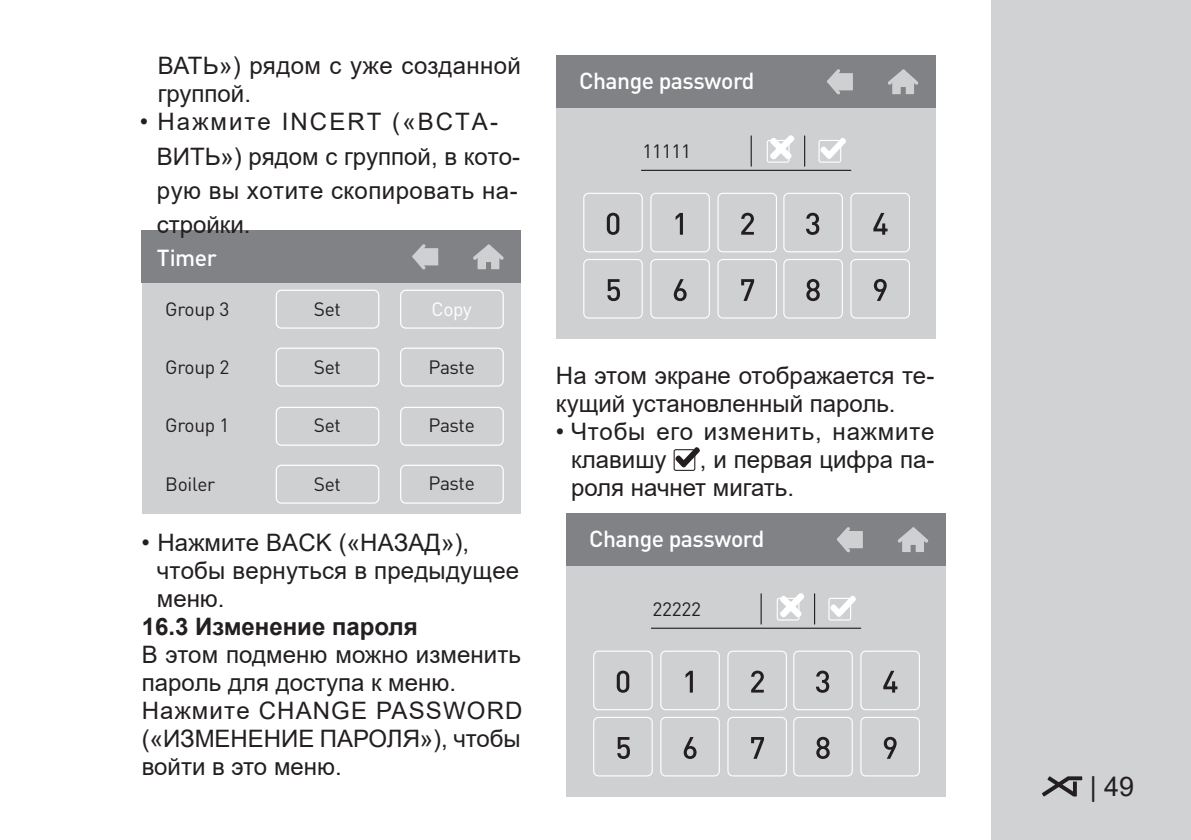
<style>
.page{position:relative;width:1191px;height:840px;background:#fff}
.page>*{position:absolute;margin:0;border:0;box-sizing:border-box;transform-origin:0 0}
.t1{font:27px "Arial";color:#231f20}
.testo{font:24px/28px "Arial";color:#231f20}
.testo-2{font:24px/34.2px "Arial";letter-spacing:.02em;color:#231f20}
.testo-3{font:24px/28px "Arial";letter-spacing:.035em;color:#231f20}
.t2{font:500 23px "DINOT";letter-spacing:-.02em;color:#fff}
.t3{font:500 22.8px "DINOT";letter-spacing:-.02em;color:#fff}
.t4{font:19px "DINOT";letter-spacing:-.015em;color:#231f20}
.t5{font:19px "DINOT";color:#fff}
.s1{font-weight:700}
</style>
<div class="page">
<div style="left:991px;top:0;width:200px;height:839px;background:#d1d2d4"></div>
<svg style="left:1042px;top:776px;width:40px;height:20px"></svg>
<svg style="left:673px;top:447px;width:27px;height:23px"></svg>
<div style="left:142px;top:282px;width:378px;height:231px;background:#cfd0d2"></div>
<div style="left:142px;top:230px;width:379px;height:53px;background:#808285"></div>
<svg style="left:473px;top:244px;width:31px;height:25px"></svg>
<svg style="left:412px;top:244px;width:26px;height:25px"></svg>
<svg style="left:275px;top:289px;width:229px;height:215px"></svg>
<div style="left:556px;top:107px;width:379px;height:231px;background:#cfd0d2"></div>
<svg style="left:717px;top:259px;width:60px;height:59px"></svg>
<svg style="left:850px;top:259px;width:60px;height:59px"></svg>
<svg style="left:783px;top:259px;width:60px;height:59px"></svg>
<svg style="left:583px;top:259px;width:60px;height:59px"></svg>
<svg style="left:717px;top:193px;width:60px;height:59px"></svg>
<svg style="left:650px;top:193px;width:60px;height:59px"></svg>
<svg style="left:850px;top:193px;width:60px;height:59px"></svg>
<svg style="left:783px;top:193px;width:60px;height:59px"></svg>
<svg style="left:583px;top:193px;width:60px;height:59px"></svg>
<hr style="left:641px;top:170px;width:210px;height:1px;background:#231f20">
<hr style="left:750px;top:135px;width:2px;height:32px;background:#231f20">
<hr style="left:804px;top:135px;width:1px;height:32px;background:#231f20">
<svg style="left:818px;top:138px;width:28px;height:24px"></svg>
<svg style="left:766px;top:135px;width:28px;height:27px"></svg>
<div style="left:556px;top:55px;width:379px;height:53px;background:#808285"></div>
<svg style="left:888px;top:69px;width:30px;height:25px"></svg>
<svg style="left:827px;top:69px;width:26px;height:25px"></svg>
<svg style="left:650px;top:259px;width:60px;height:59px"></svg>
<div style="left:566px;top:564px;width:379px;height:231px;background:#cfd0d2"></div>
<svg style="left:727px;top:717px;width:60px;height:59px"></svg>
<svg style="left:860px;top:717px;width:60px;height:59px"></svg>
<svg style="left:793px;top:717px;width:60px;height:59px"></svg>
<svg style="left:593px;top:717px;width:59px;height:59px"></svg>
<svg style="left:727px;top:650px;width:60px;height:59px"></svg>
<svg style="left:660px;top:650px;width:60px;height:59px"></svg>
<svg style="left:860px;top:650px;width:60px;height:59px"></svg>
<svg style="left:793px;top:650px;width:60px;height:59px"></svg>
<svg style="left:593px;top:650px;width:59px;height:59px"></svg>
<hr style="left:651px;top:627px;width:210px;height:1px;background:#231f20">
<hr style="left:760px;top:593px;width:1px;height:31px;background:#231f20">
<hr style="left:814px;top:593px;width:1px;height:31px;background:#231f20">
<svg style="left:828px;top:595px;width:28px;height:25px"></svg>
<svg style="left:776px;top:593px;width:28px;height:27px"></svg>
<div style="left:566px;top:513px;width:379px;height:52px;background:#808285"></div>
<svg style="left:898px;top:527px;width:30px;height:24px"></svg>
<svg style="left:837px;top:527px;width:26px;height:25px"></svg>
<svg style="left:660px;top:717px;width:60px;height:59px"></svg>
<p class="testo" style="left:158px;top:52px;width:365px">ВАТЬ») рядом с уже созданной группой.</p>
<p class="testo-2" style="left:157px;top:104px;width:365px;text-indent:-17px">• Нажмите INCERT («ВСТА-<br>ВИТЬ») рядом с группой, в кото&shy;рую вы хотите скопировать на&shy;стройки.</p>
<p class="t2" style="left:157px;top:240px;width:62px">Timer</p>
<p class="t4" style="left:165px;top:294px;width:66px">Group 3</p>
<p class="t5" style="left:431px;top:294px;width:42px">Copy</p>
<p class="t4" style="left:314px;top:294px;width:29px">Set</p>
<p class="t4" style="left:165px;top:352px;width:66px">Group 2</p>
<p class="t4" style="left:314px;top:352px;width:29px">Set</p>
<p class="t4" style="left:428px;top:352px;width:48px">Paste</p>
<p class="t4" style="left:165px;top:410px;width:66px">Group 1</p>
<p class="t4" style="left:314px;top:410px;width:29px">Set</p>
<p class="t4" style="left:428px;top:410px;width:48px">Paste</p>
<p class="t4" style="left:165px;top:469px;width:52px">Boiler</p>
<p class="t4" style="left:314px;top:469px;width:29px">Set</p>
<p class="t4" style="left:428px;top:469px;width:48px">Paste</p>
<p class="testo" style="left:157px;top:528px;width:364px;text-indent:-15px">• Нажмите BACK («НАЗАД»), чтобы вернуться в предыдущее меню.</p>
<p class="testo" style="left:142px;top:612px;width:382px"><span class="s1">16.3 Изменение пароля<br></span>В этом подменю можно изменить пароль для доступа к меню.<br>Нажмите CHANGE PASSWORD («ИЗМЕНЕНИЕ ПАРОЛЯ»), чтобы войти в это меню.</p>
<p class="t3" style="left:579px;top:63px;width:177px">Change password</p>
<p class="t4" style="left:642px;top:137px;width:50px">11111</p>
<p class="testo" style="left:556px;top:361px;width:380px">На этом экране отображается те&shy;кущий установленный пароль.</p>
<p class="testo-3" style="left:571px;top:417px;width:365px;text-indent:-15px">• Чтобы его изменить, нажмите клавишу</p>
<p class="testo" style="left:571px;top:445px;width:365px;text-indent:129px">, и первая цифра па&shy;роля начнет мигать.</p>
<p class="t3" style="left:589px;top:520px;width:177px">Change password</p>
<p class="t4" style="left:652px;top:594px;width:50px">22222</p>
<p class="t1" style="left:1089px;top:768px;width:46px">| 49</p>
</div>
